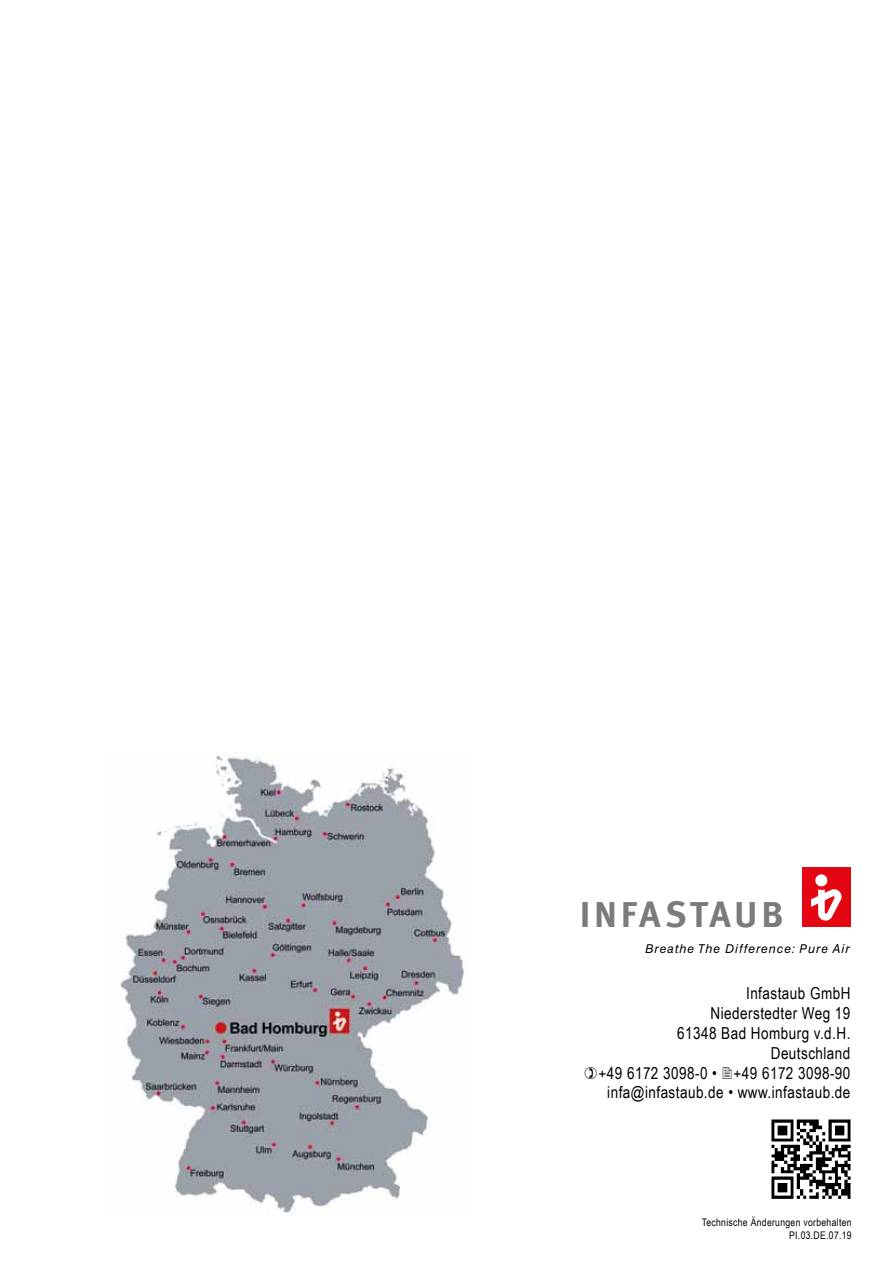
<style>
.page{position:relative;width:893px;height:1263px;background:#fff}
.page>*{position:absolute;margin:0;border:0;box-sizing:border-box;transform-origin:0 0}
.t1{font:700 36.3px "Meta Offc";letter-spacing:.095em;color:#7c7b7b}
.t2{font:16.5px/19.8px "Arial Narrow";letter-spacing:.025em;color:#000;text-align:right}
.t3{font:12.45px "Helvetica Greek Inclined";letter-spacing:.045em;color:#000}
.t4{font:10.5px/12.6px "Arial Narrow";letter-spacing:.03em;color:#000;text-align:right}
</style>
<div class="page">
<div style="left:802px;top:867px;width:48px;height:60px;background:#e30613"></div>
<div style="left:815px;top:874px;width:12px;height:12px;background:#fff;border-radius:50%"></div>
<svg style="left:811px;top:889px;width:30px;height:32px"></svg>
<img style="left:120px;top:752px;width:346px;height:463px">
<img style="left:771px;top:1119px;width:80px;height:80px">
<h1 class="t1" style="left:580px;top:892px;width:205px">INFASTAUB</h1>
<p class="t3" style="left:645px;top:941px;width:207px">Breathe The Difference: Pure Air</p>
<p class="t2" style="left:599px;top:983px;width:253px">Infastaub GmbH<br>Niederstedter Weg 19<br>61348 Bad Homburg v.d.H.<br>Deutschland<br>+49 6172 3098-0 • +49 6172 3098-90 infa@infastaub.de • www.infastaub.de</p>
<p class="t4" style="left:702px;top:1215px;width:151px">Technische Änderungen vorbehalten<br>PI.03.DE.07.19</p>
</div>
